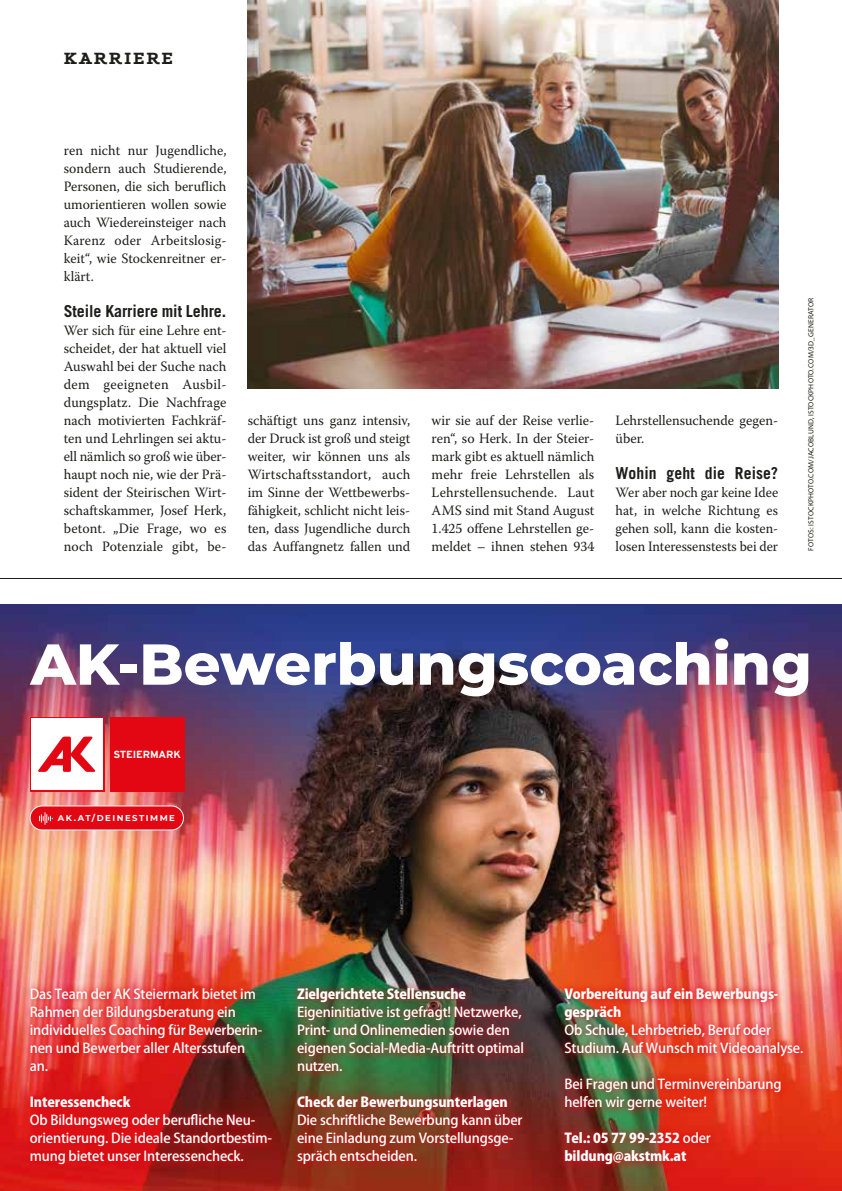
<style>
.page{position:relative;width:842px;height:1191px;background:#fff}
.page>*{position:absolute;margin:0;border:0;box-sizing:border-box;transform-origin:0 0}
.t1{font:800 57.6px "Montserrat";color:#fff}
.t2{font:700 16.5px "Trade Gothic LT Std";letter-spacing:-.005em;color:#1d1d1b}
.t3{font:700 16.5px "Trade Gothic LT Std";letter-spacing:-.005em;color:#1d1d1b;scale:.95 1}
.t4{font:700 15px "Apex Serif";letter-spacing:.1em;color:#1d1d1b;scale:1.2 1}
.t5{font:14.25px/18px "Warnock Pro";color:#1d1d1b;text-align:justify}
.t6{font:14.25px/18px "Warnock Pro";color:#1d1d1b;text-align:justify;scale:.96 1}
.t7{font:14.25px/18px "Warnock Pro";color:#1d1d1b;text-align:justify;scale:.95 1}
.t8{font:500 13.5px/18px "Koz Go Pro";letter-spacing:-.01em;color:#fff}
.t9{font:800 13.5px/18px "Koz Go Pro";letter-spacing:-.01em;color:#fff}
.t10{font:700 10.35px "Interstate";letter-spacing:-.01em;color:#fff}
.t11{font:700 8.4px "Montserrat";letter-spacing:.18em;color:#fff}
.t12{font:7.5px "Myriad Pro";letter-spacing:.02em;color:#1d1d1b}
.s1{font-weight:500}
</style>
<div class="page">
<hr style="left:0;top:578px;width:842px;height:1px;background:#1d1d1b">
<img style="left:248px;top:0;width:530px;height:389px">
<img style="left:0;top:604px;width:842px;height:587px">
<div style="left:21px;top:979px;width:791px;height:195px;background:#e30613;opacity:.75"></div>
<div style="left:110px;top:717px;width:74px;height:74px;background:#e30613"></div>
<div style="left:30px;top:717px;width:74px;height:74px;background:#fff"></div>
<svg style="left:38px;top:736px;width:57px;height:36px"></svg>
<div style="left:30px;top:806px;width:153px;height:24px;background:#e30613;border-radius:12px"></div>
<div style="left:30px;top:805px;width:154px;height:25px;border:1px solid #fff;border-radius:12px"></div>
<svg style="left:39px;top:812px;width:14px;height:13px"></svg>
<p class="t4" style="left:64px;top:49px;width:93px">KARRIERE</p>
<p class="t6" style="left:64px;top:141px;width:171px">ren nicht nur Jugendliche, sondern auch Studierende, Personen, die sich beruflich umorientieren wollen sowie auch Wiedereinsteiger nach Karenz oder Arbeitslosig&shy;keit“, wie Stockenreitner er&shy;klärt.</p>
<p class="t2" style="left:64px;top:301px;width:164px">Steile Karriere mit Lehre.</p>
<p class="t5" style="left:64px;top:321px;width:164px">Wer sich für eine Lehre ent&shy;scheidet, der hat aktuell viel Auswahl bei der Suche nach dem geeigneten Ausbil&shy;dungsplatz. Die Nachfrage nach motivierten Fachkräf&shy;ten und Lehrlingen sei aktu&shy;ell nämlich so groß wie über&shy;haupt noch nie, wie der Prä&shy;sident der Steirischen Wirt&shy;schaftskammer, Josef Herk, betont. „Die Frage, wo es noch Potenziale gibt, be-</p>
<p class="t5" style="left:248px;top:411px;width:164px">schäftigt uns ganz intensiv, der Druck ist groß und steigt weiter, wir können uns als Wirtschaftsstandort, auch im Sinne der Wettbewerbs&shy;fähigkeit, schlicht nicht leis&shy;ten, dass Jugendliche durch das Auffangnetz fallen und</p>
<p class="t5" style="left:432px;top:411px;width:164px">wir sie auf der Reise verlie&shy;ren“, so Herk. In der Steier&shy;mark gibt es aktuell nämlich mehr freie Lehrstellen als Lehrstellensuchende. Laut AMS sind mit Stand August 1.425 offene Lehrstellen ge&shy;meldet – ihnen stehen 934</p>
<p class="t5" style="left:615px;top:411px;width:164px">Lehrstellensuchende gegen&shy;über.</p>
<p class="t3" style="left:615px;top:463px;width:173px">Wohin geht die Reise?</p>
<p class="t7" style="left:615px;top:483px;width:173px">Wer aber noch gar keine Idee hat, in welche Richtung es gehen soll, kann die kosten&shy;losen Interessenstests bei der</p>
<p class="t12" style="left:807px;top:551px;width:254px;rotate:-90deg">FOTOS: ISTOCKPHOTO.COM/JACOBLUND, ISTOCKPHOTO.COM/3D_GENERATOR</p>
<h1 class="t1" style="left:31px;top:622px;width:783px">AK-Bewerbungscoaching</h1>
<p class="t10" style="left:113px;top:748px;width:69px">STEIERMARK</p>
<p class="t11" style="left:58px;top:812px;width:118px">AK.AT/DEINESTIMME</p>
<p class="t8" style="left:30px;top:986px;width:234px">Das Team der AK Steiermark bietet im<br>Rahmen der Bildungsberatung ein individuelles Coaching für Bewerberin&shy;nen und Bewerber aller Altersstufen an.</p>
<p class="t9" style="left:30px;top:1094px;width:102px">Interessencheck</p>
<p class="t8" style="left:30px;top:1112px;width:244px">Ob Bildungsweg oder berufliche Neu&shy;orientierung. Die ideale Standortbestim&shy;mung bietet unser Interessencheck.</p>
<p class="t9" style="left:297px;top:986px;width:171px">Zielgerichtete Stellensuche</p>
<p class="t8" style="left:297px;top:1004px;width:229px">Eigeninitiative ist gefragt! Netzwerke,<br>Print- und Onlinemedien sowie den eigenen Social-Media-Auftritt optimal nutzen.</p>
<p class="t9" style="left:297px;top:1094px;width:212px">Check der Bewerbungsunterlagen</p>
<p class="t8" style="left:297px;top:1112px;width:227px">Die schriftliche Bewerbung kann über eine Einladung zum Vorstellungsge&shy;spräch entscheiden.</p>
<p class="t9" style="left:564px;top:986px;width:216px">Vorbereitung auf ein Bewerbungs&shy;gespräch</p>
<p class="t8" style="left:564px;top:1022px;width:241px">Ob Schule, Lehrbetrieb, Beruf oder<br>Studium. Auf Wunsch mit Videoanalyse.</p>
<p class="t8" style="left:564px;top:1076px;width:219px">Bei Fragen und Terminvereinbarung helfen wir gerne weiter!</p>
<p class="t9" style="left:564px;top:1130px;width:148px">Tel.: 05 77 99-2352 <span class="s1">oder </span>bildung@akstmk.at</p>
</div>
